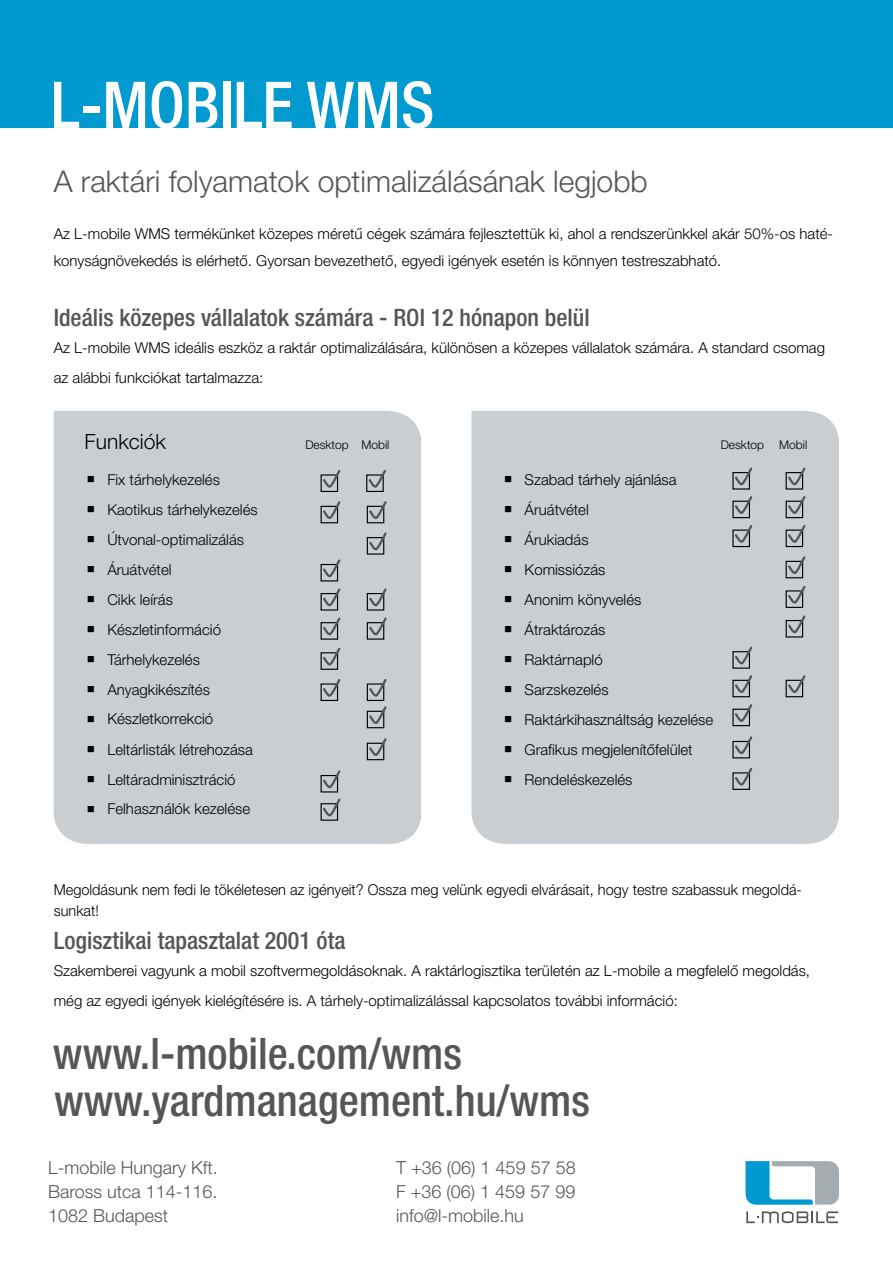
<style>
.page{position:relative;width:893px;height:1263px;background:#fff}
.page>*{position:absolute;margin:0;border:0;box-sizing:border-box;transform-origin:0 0}
.t1{font:500 condensed 64.5px "Helvetica Neue LT Pro";color:#fff}
.t2{font:500 condensed 43.5px "Helvetica Neue LT Pro";color:#565656}
.t3{font:300 30px "Helvetica Neue LT Pro";color:#545656}
.t4{font:500 condensed 24px "Helvetica Neue LT Pro";color:#545656}
.t5{font:300 21px "Helvetica Neue LT Pro";color:#000}
.t6{font:300 18px/24px "Helvetica Neue LT Pro";color:#545656;text-align:justify}
.t7{font:300 18px/24px "Helvetica Neue LT Pro";color:#565656;text-align:justify}
.t8{font:300 15px/30px "Helvetica Neue LT Pro";color:#000}
.t9{font:300 12px "Helvetica Neue LT Pro";color:#000}
.s1{font-family:"Arial";font-weight:400;font-size:27px}
</style>
<div class="page">
<div style="left:53px;top:411px;width:368px;height:433px;background:#c8ced2"></div>
<div style="left:471px;top:411px;width:368px;height:433px;background:#c8ced2"></div>
<div style="left:0;top:0;width:893px;height:128px;background:#0099d0"></div>
<div style="left:321px;top:652px;width:17px;height:18px;border:1px solid #000"></div>
<svg style="left:321px;top:646px;width:21px;height:20px"></svg>
<div style="left:367px;top:743px;width:17px;height:17px;border:1px solid #000"></div>
<svg style="left:367px;top:736px;width:22px;height:20px"></svg>
<div style="left:321px;top:683px;width:17px;height:18px;border:1px solid #000"></div>
<svg style="left:321px;top:677px;width:21px;height:20px"></svg>
<div style="left:367px;top:711px;width:17px;height:17px;border:1px solid #000"></div>
<svg style="left:367px;top:704px;width:22px;height:20px"></svg>
<svg style="left:367px;top:615px;width:22px;height:21px"></svg>
<div style="left:321px;top:775px;width:17px;height:17px;border:1px solid #000"></div>
<svg style="left:321px;top:768px;width:21px;height:20px"></svg>
<svg style="left:321px;top:615px;width:21px;height:21px"></svg>
<div style="left:321px;top:564px;width:17px;height:17px;border:1px solid #000"></div>
<svg style="left:321px;top:557px;width:21px;height:20px"></svg>
<div style="left:367px;top:593px;width:17px;height:18px;border:1px solid #000"></div>
<svg style="left:367px;top:586px;width:22px;height:20px"></svg>
<div style="left:321px;top:593px;width:17px;height:18px;border:1px solid #000"></div>
<svg style="left:321px;top:586px;width:21px;height:20px"></svg>
<div style="left:786px;top:680px;width:17px;height:17px;border:1px solid #000"></div>
<svg style="left:786px;top:673px;width:21px;height:20px"></svg>
<div style="left:732px;top:501px;width:18px;height:17px;border:1px solid #000"></div>
<svg style="left:733px;top:494px;width:21px;height:20px"></svg>
<div style="left:732px;top:529px;width:18px;height:18px;border:1px solid #000"></div>
<svg style="left:733px;top:523px;width:21px;height:20px"></svg>
<div style="left:367px;top:683px;width:17px;height:18px;border:1px solid #000"></div>
<svg style="left:367px;top:677px;width:22px;height:20px"></svg>
<div style="left:321px;top:803px;width:17px;height:18px;border:1px solid #000"></div>
<svg style="left:321px;top:796px;width:21px;height:21px"></svg>
<svg style="left:733px;top:734px;width:21px;height:20px"></svg>
<div style="left:732px;top:772px;width:18px;height:18px;border:1px solid #000"></div>
<svg style="left:733px;top:766px;width:21px;height:20px"></svg>
<div style="left:367px;top:537px;width:17px;height:18px;border:1px solid #000"></div>
<svg style="left:367px;top:530px;width:22px;height:20px"></svg>
<div style="left:366px;top:474px;width:18px;height:18px;border:1px solid #000"></div>
<svg style="left:367px;top:468px;width:21px;height:20px"></svg>
<div style="left:367px;top:506px;width:17px;height:17px;border:1px solid #000"></div>
<svg style="left:367px;top:499px;width:22px;height:20px"></svg>
<div style="left:321px;top:474px;width:17px;height:18px;border:1px solid #000"></div>
<svg style="left:321px;top:468px;width:21px;height:20px"></svg>
<div style="left:321px;top:506px;width:17px;height:17px;border:1px solid #000"></div>
<svg style="left:321px;top:499px;width:21px;height:20px"></svg>
<svg style="left:733px;top:465px;width:21px;height:20px"></svg>
<div style="left:732px;top:680px;width:18px;height:17px;border:1px solid #000"></div>
<svg style="left:733px;top:673px;width:21px;height:20px"></svg>
<div style="left:732px;top:709px;width:18px;height:17px;border:1px solid #000"></div>
<svg style="left:733px;top:702px;width:21px;height:20px"></svg>
<svg style="left:733px;top:644px;width:21px;height:21px"></svg>
<div style="left:786px;top:501px;width:17px;height:17px;border:1px solid #000"></div>
<svg style="left:786px;top:494px;width:21px;height:20px"></svg>
<div style="left:786px;top:529px;width:17px;height:18px;border:1px solid #000"></div>
<svg style="left:786px;top:523px;width:21px;height:20px"></svg>
<div style="left:786px;top:472px;width:17px;height:18px;border:1px solid #000"></div>
<svg style="left:786px;top:465px;width:21px;height:20px"></svg>
<div style="left:786px;top:590px;width:17px;height:18px;border:1px solid #000"></div>
<svg style="left:786px;top:584px;width:21px;height:20px"></svg>
<div style="left:786px;top:620px;width:17px;height:17px;border:1px solid #000"></div>
<svg style="left:786px;top:613px;width:21px;height:20px"></svg>
<div style="left:786px;top:561px;width:17px;height:17px;border:1px solid #000"></div>
<svg style="left:786px;top:554px;width:21px;height:20px"></svg>
<svg style="left:746px;top:1161px;width:93px;height:44px"></svg>
<svg style="left:746px;top:1211px;width:92px;height:12px"></svg>
<h1 class="t1" style="left:51px;top:67px;width:385px">L-MOBILE WMS</h1>
<h3 class="t3" style="left:54px;top:163px;width:596px">A raktári folyamatok optimalizálásának legjobb</h3>
<p class="t8" style="left:54px;top:220px;width:781px;line-height:27px">Az L-mobile WMS termékünket közepes méretű cégek számára fejlesztettük ki, ahol a rendszerünkkel akár 50%-os haté&shy;konyságnövekedés is elérhető. Gyorsan bevezethető, egyedi igények esetén is könnyen testreszabható.</p>
<h3 class="t4" style="left:54px;top:303px;width:537px">Ideális közepes vállalatok számára - ROI 12 hónapon belül</h3>
<p class="t8" style="left:54px;top:332px;width:773px">Az L-mobile WMS ideális eszköz a raktár optimalizálására, különösen a közepes vállalatok számára. A standard csomag az alábbi funkciókat tartalmazza:</p>
<h3 class="t5" style="left:85px;top:429px;width:83px">Funkciók</h3>
<p class="t8" style="left:86px;top:465px;width:135px"><span class="s1">▪</span> Fix tárhelykezelés</p>
<p class="t8" style="left:86px;top:495px;width:173px"><span class="s1">▪</span> Kaotikus tárhelykezelés</p>
<p class="t8" style="left:86px;top:525px;width:159px"><span class="s1">▪</span> Útvonal-optimalizálás</p>
<p class="t8" style="left:86px;top:555px;width:87px"><span class="s1">▪</span> Áruátvétel</p>
<p class="t8" style="left:86px;top:585px;width:88px"><span class="s1">▪</span> Cikk leírás</p>
<p class="t8" style="left:86px;top:615px;width:136px"><span class="s1">▪</span> Készletinformáció</p>
<p class="t8" style="left:86px;top:645px;width:115px"><span class="s1">▪</span> Tárhelykezelés</p>
<p class="t8" style="left:86px;top:675px;width:125px"><span class="s1">▪</span> Anyagkikészítés</p>
<p class="t8" style="left:86px;top:703px;width:129px"><span class="s1">▪</span> Készletkorrekció</p>
<p class="t8" style="left:86px;top:735px;width:168px"><span class="s1">▪</span> Leltárlisták létrehozása</p>
<p class="t8" style="left:86px;top:765px;width:151px"><span class="s1">▪</span> Leltáradminisztráció</p>
<p class="t8" style="left:86px;top:793px;width:166px"><span class="s1">▪</span> Felhasználók kezelése</p>
<p class="t9" style="left:305px;top:437px;width:86px">Desktop Mobil</p>
<p class="t9" style="left:721px;top:437px;width:45px">Desktop</p>
<p class="t9" style="left:779px;top:437px;width:29px">Mobil</p>
<p class="t8" style="left:503px;top:465px;width:175px"><span class="s1">▪</span> Szabad tárhely ajánlása</p>
<p class="t8" style="left:503px;top:495px;width:87px"><span class="s1">▪</span> Áruátvétel</p>
<p class="t8" style="left:503px;top:525px;width:87px"><span class="s1">▪</span> Árukiadás</p>
<p class="t8" style="left:503px;top:555px;width:104px"><span class="s1">▪</span> Komissiózás</p>
<p class="t8" style="left:503px;top:585px;width:139px"><span class="s1">▪</span> Anonim könyvelés</p>
<p class="t8" style="left:503px;top:615px;width:104px"><span class="s1">▪</span> Átraktározás</p>
<p class="t8" style="left:503px;top:645px;width:101px"><span class="s1">▪</span> Raktárnapló</p>
<p class="t8" style="left:503px;top:675px;width:107px"><span class="s1">▪</span> Sarzskezelés</p>
<p class="t8" style="left:503px;top:705px;width:211px"><span class="s1">▪</span> Raktárkihasználtság kezelése</p>
<p class="t8" style="left:503px;top:735px;width:191px"><span class="s1">▪</span> Grafikus megjelenítőfelület</p>
<p class="t8" style="left:503px;top:765px;width:131px"><span class="s1">▪</span> Rendeléskezelés</p>
<p class="t8" style="left:54px;top:879px;width:750px;line-height:21px">Megoldásunk nem fedi le tökéletesen az igényeit? Ossza meg velünk egyedi elvárásait, hogy testre szabassuk megoldá&shy;sunkat!</p>
<h3 class="t4" style="left:54px;top:926px;width:293px">Logisztikai tapasztalat 2001 óta</h3>
<p class="t8" style="left:54px;top:955px;width:758px">Szakemberei vagyunk a mobil szoftvermegoldásoknak. A raktárlogisztika területén az L-mobile a megfelelő megoldás, még az egyedi igények kielégítésére is. A tárhely-optimalizálással kapcsolatos további információ:</p>
<h2 class="t2" style="left:53px;top:1027px;width:410px">www.l-mobile.com/wms</h2>
<h2 class="t2" style="left:54px;top:1074px;width:537px">www.yardmanagement.hu/wms</h2>
<p class="t6" style="left:48px;top:1155px;width:171px">L-mobile Hungary Kft.<br>Baross utca 114-116.<br>1082 Budapest</p>
<p class="t7" style="left:396px;top:1155px;width:181px">T +36 (06) 1 459 57 58<br>F +36 (06) 1 459 57 99 info@l-mobile.hu</p>
</div>
